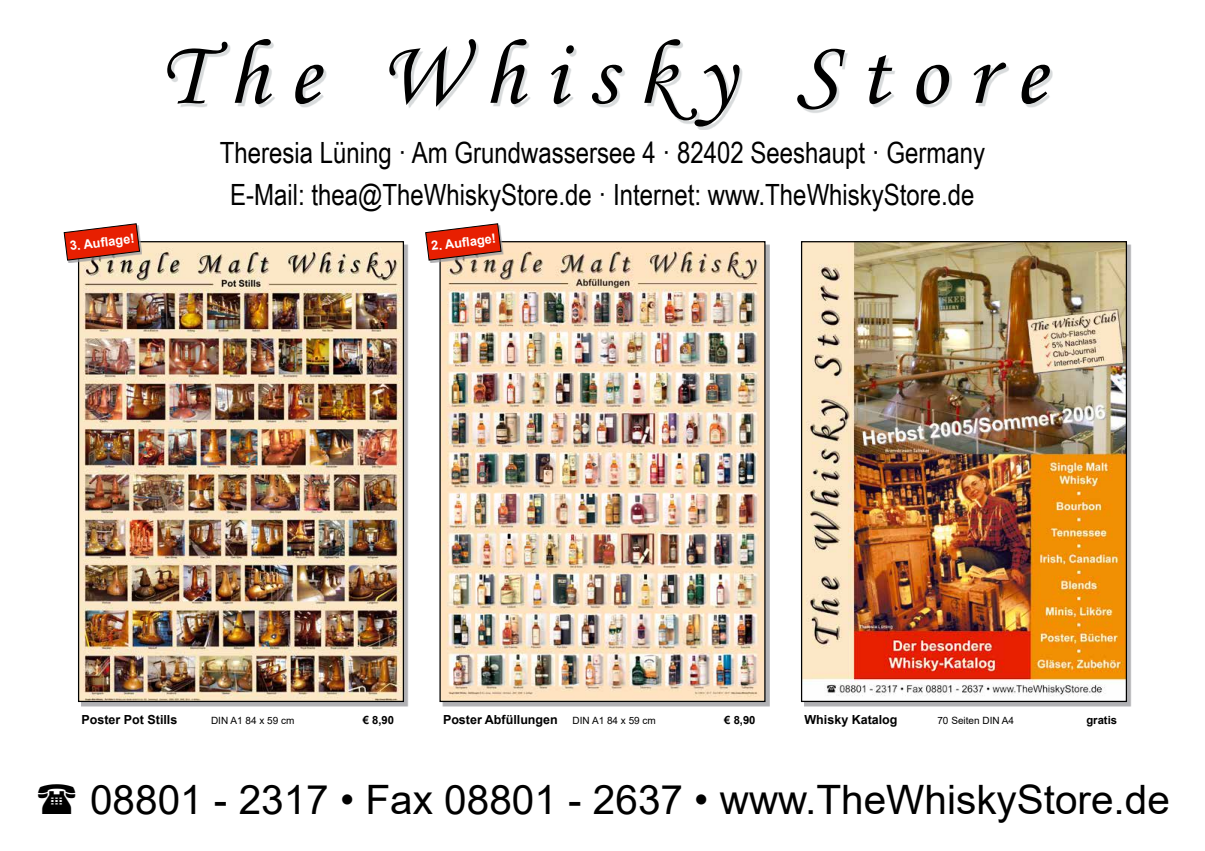
<style>
.page{position:relative;width:1205px;height:851px;background:#fff}
.page>*{position:absolute;margin:0;border:0;box-sizing:border-box;transform-origin:0 0}
.t1{font:92.62px "Monotype Corsiva";color:#000}
.t2{font:40.5px "Arial";color:#000}
.t3{font:29.25px/42px "Arial Narrow";color:#000;text-align:center}
.t4{font:700 12.88px "Arial";color:#fff}
.t5{font:700 12.5px "Arial";color:#000}
.t6{font:700 11.25px "Arial";color:#000}
.t7{font:10px "Arial";color:#000}
.s1{font-weight:400;font-size:10px}
</style>
<div class="page">
<svg style="left:170px;top:42px;width:882px;height:88px"></svg>
<div style="left:81px;top:244px;width:327px;height:462px;background:#98989c;opacity:.75"></div>
<img style="left:80px;top:243px;width:322px;height:457px">
<div style="left:442px;top:244px;width:328px;height:462px;background:#98989c;opacity:.75"></div>
<img style="left:441px;top:243px;width:322px;height:455px">
<div style="left:804px;top:244px;width:327px;height:462px;background:#b1b1b4"></div>
<img style="left:803px;top:243px;width:322px;height:457px">
<div style="left:801px;top:241px;width:326px;height:461px;border:1px solid #000"></div>
<div style="left:426px;top:225px;width:77px;height:38px;background:#98989c;opacity:.75"></div>
<svg style="left:425px;top:223px;width:77px;height:38px;background:#d6523c"></svg>
<div style="left:65px;top:225px;width:77px;height:38px;background:#98989c;opacity:.75"></div>
<svg style="left:63px;top:223px;width:77px;height:38px;background:#d6523d"></svg>
<h1 class="t1" style="left:160px;top:18px;width:887px">T h e W h i s k y S t o r e</h1>
<p class="t3" style="left:220px;top:130px;width:767px">Theresia Lüning · Am Grundwassersee 4 · 82402 Seeshaupt · Germany<br>E-Mail: thea@TheWhiskyStore.de · Internet: www.TheWhiskyStore.de</p>
<p class="t4" style="left:69px;top:237px;width:67px;rotate:-7deg">3. Auflage!</p>
<p class="t4" style="left:430px;top:237px;width:67px;rotate:-7deg">2. Auflage!</p>
<p class="t5" style="left:81px;top:710px;width:97px">Poster Pot Stills</p>
<p class="t7" style="left:211px;top:713px;width:85px">DIN A1 84 x 59 cm</p>
<p class="t6" style="left:363px;top:712px;width:33px">€ 8,90</p>
<p class="t5" style="left:443px;top:710px;width:214px">Poster Abfüllungen <span class="s1">DIN A1 84 x 59 cm</span></p>
<p class="t6" style="left:724px;top:712px;width:33px">€ 8,90</p>
<p class="t5" style="left:804px;top:710px;width:95px">Whisky Katalog</p>
<p class="t7" style="left:937px;top:713px;width:78px">70 Seiten DIN A4</p>
<p class="t6" style="left:1086px;top:712px;width:32px">gratis</p>
<h2 class="t2" style="left:90px;top:771px;width:1081px">08801 - 2317 • Fax 08801 - 2637 • www.TheWhiskyStore.de</h2>
</div>
